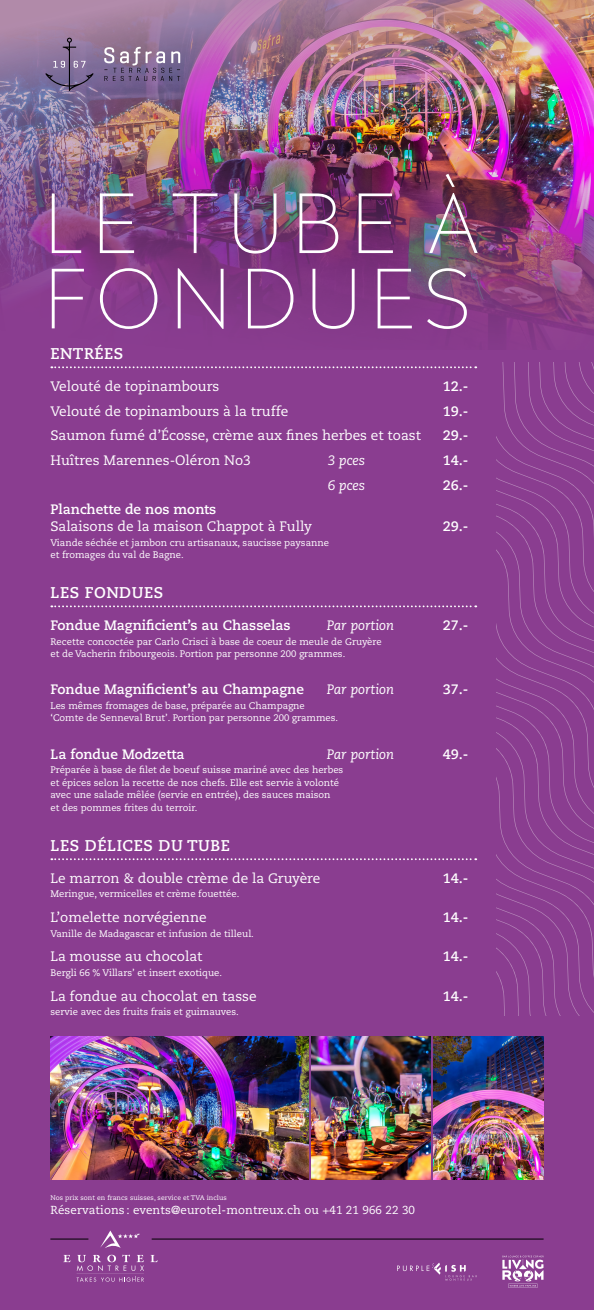
<style>
.page{position:relative;width:594px;height:1310px;background:#8a3d90}
.page>*{position:absolute;margin:0;border:0;box-sizing:border-box;transform-origin:0 0}
.t1{font:200 80.7px/75.3px "Madera";letter-spacing:.08em;color:#fff}
.t2{font:700 15.5px "Caecilia LT Std";letter-spacing:.03em;color:#fff}
.t3{font:13.7px "Caecilia LT Pro 55 Roman";color:#fff}
.t4{font:700 13.7px "Caecilia LT Pro 75";color:#fff}
.t5{font:italic 13.7px "Caecilia LT Pro 56";color:#fff}
.t6{font:11.6px "Caecilia LT Pro 55 Roman";letter-spacing:.01em;color:#fff}
.t7{font:9.5px/12.5px "Caecilia LT Pro 55 Roman";color:#fff}
.t8{font:6.7px "Caecilia LT Pro 55 Roman";letter-spacing:.01em;color:#fff}
</style>
<div class="page">
<svg style="left:497px;top:558px;width:97px;height:457px"></svg>
<img style="left:50px;top:1037px;width:259px;height:143px">
<img style="left:434px;top:1037px;width:110px;height:143px">
<img style="left:312px;top:1037px;width:119px;height:143px">
<img style="left:0;top:0;width:594px;height:337px">
<svg style="left:45px;top:38px;width:49px;height:53px;background:#816e95"></svg>
<svg style="left:104px;top:47px;width:76px;height:34px;background:#897799"></svg>
<svg style="left:397px;top:1263px;width:80px;height:18px"></svg>
<svg style="left:502px;top:1256px;width:42px;height:32px"></svg>
<hr style="left:50px;top:1239px;width:38px;height:1px;background:#000">
<hr style="left:152px;top:1239px;width:392px;height:1px;background:#000">
<svg style="left:63px;top:1255px;width:7px;height:7px"></svg>
<svg style="left:150px;top:1255px;width:8px;height:7px"></svg>
<svg style="left:77px;top:1255px;width:67px;height:27px"></svg>
<svg style="left:100px;top:1231px;width:40px;height:17px"></svg>
<svg style="left:51px;top:366px;width:425px;height:2px"></svg>
<svg style="left:51px;top:858px;width:425px;height:2px"></svg>
<svg style="left:51px;top:605px;width:425px;height:2px"></svg>
<h1 class="t1" style="left:43px;top:182px;width:437px">LE TUBE À<br>FONDUES</h1>
<h2 class="t2" style="left:50px;top:344px;width:75px">ENTRÉES</h2>
<h3 class="t3" style="left:50px;top:377px;width:171px">Velouté de topinambours</h3>
<h3 class="t4" style="left:443px;top:377px;width:27px">12.-</h3>
<h3 class="t3" style="left:50px;top:402px;width:240px">Velouté de topinambours à la truffe</h3>
<h3 class="t4" style="left:443px;top:401px;width:27px">19.-</h3>
<h3 class="t3" style="left:50px;top:426px;width:372px">Saumon fumé d’Écosse, crème aux fines herbes et toast</h3>
<h3 class="t4" style="left:443px;top:426px;width:27px">29.-</h3>
<h3 class="t3" style="left:50px;top:451px;width:202px">Huîtres Marennes-Oléron No3</h3>
<h3 class="t5" style="left:328px;top:451px;width:39px">3 pces</h3>
<h3 class="t4" style="left:443px;top:451px;width:27px">14.-</h3>
<h3 class="t5" style="left:328px;top:476px;width:39px">6 pces</h3>
<h3 class="t4" style="left:443px;top:475px;width:27px">26.-</h3>
<h3 class="t4" style="left:50px;top:500px;width:167px">Planchette de nos monts</h3>
<h3 class="t3" style="left:50px;top:517px;width:263px">Salaisons de la maison Chappot à Fully</h3>
<h3 class="t4" style="left:443px;top:517px;width:27px">29.-</h3>
<p class="t7" style="left:50px;top:536px;width:280px">Viande séchée et jambon cru artisanaux, saucisse paysanne et fromages du val de Bagne.</p>
<h2 class="t2" style="left:50px;top:583px;width:114px">LES FONDUES</h2>
<h3 class="t4" style="left:50px;top:616px;width:242px">Fondue Magnificient’s au Chasselas</h3>
<h3 class="t5" style="left:327px;top:616px;width:69px">Par portion</h3>
<h3 class="t4" style="left:443px;top:616px;width:27px">27.-</h3>
<p class="t7" style="left:50px;top:635px;width:333px">Recette concoctée par Carlo Crisci à base de coeur de meule de Gruyère et de Vacherin fribourgeois. Portion par personne 200 grammes.</p>
<h3 class="t4" style="left:50px;top:680px;width:255px">Fondue Magnificient’s au Champagne</h3>
<h3 class="t5" style="left:327px;top:681px;width:69px">Par portion</h3>
<h3 class="t4" style="left:443px;top:680px;width:27px">37.-</h3>
<p class="t7" style="left:50px;top:699px;width:289px">Les mêmes fromages de base, préparée au Champagne ‘Comte de Senneval Brut’. Portion par personne 200 grammes.</p>
<h3 class="t4" style="left:50px;top:745px;width:136px">La fondue Modzetta</h3>
<h3 class="t5" style="left:327px;top:745px;width:69px">Par portion</h3>
<h3 class="t4" style="left:443px;top:745px;width:27px">49.-</h3>
<p class="t7" style="left:50px;top:764px;width:294px">Préparée à base de filet de boeuf suisse mariné avec des herbes et épices selon la recette de nos chefs. Elle est servie à volonté avec une salade mêlée (servie en entrée), des sauces maison<br>et des pommes frites du terroir.</p>
<h2 class="t2" style="left:50px;top:836px;width:181px">LES DÉLICES DU TUBE</h2>
<h3 class="t3" style="left:50px;top:869px;width:272px">Le marron &amp; double crème de la Gruyère</h3>
<h3 class="t4" style="left:443px;top:869px;width:27px">14.-</h3>
<p class="t7" style="left:50px;top:888px;width:190px">Meringue, vermicelles et crème fouettée.</p>
<h3 class="t3" style="left:50px;top:908px;width:158px">L’omelette norvégienne</h3>
<h3 class="t4" style="left:443px;top:908px;width:27px">14.-</h3>
<p class="t7" style="left:50px;top:927px;width:205px">Vanille de Madagascar et infusion de tilleul.</p>
<h3 class="t3" style="left:50px;top:948px;width:154px">La mousse au chocolat</h3>
<h3 class="t4" style="left:443px;top:947px;width:27px">14.-</h3>
<p class="t7" style="left:50px;top:966px;width:173px">Bergli 66 % Villars’ et insert exotique.</p>
<h3 class="t3" style="left:50px;top:987px;width:208px">La fondue au chocolat en tasse</h3>
<h3 class="t4" style="left:443px;top:987px;width:27px">14.-</h3>
<p class="t7" style="left:50px;top:1006px;width:190px">servie avec des fruits frais et guimauves.</p>
<p class="t8" style="left:50px;top:1193px;width:178px">Nos prix sont en francs suisses, service et TVA inclus</p>
<p class="t6" style="left:50px;top:1202px;width:366px">Réservations : events@eurotel-montreux.ch ou +41 21 966 22 30</p>
</div>
